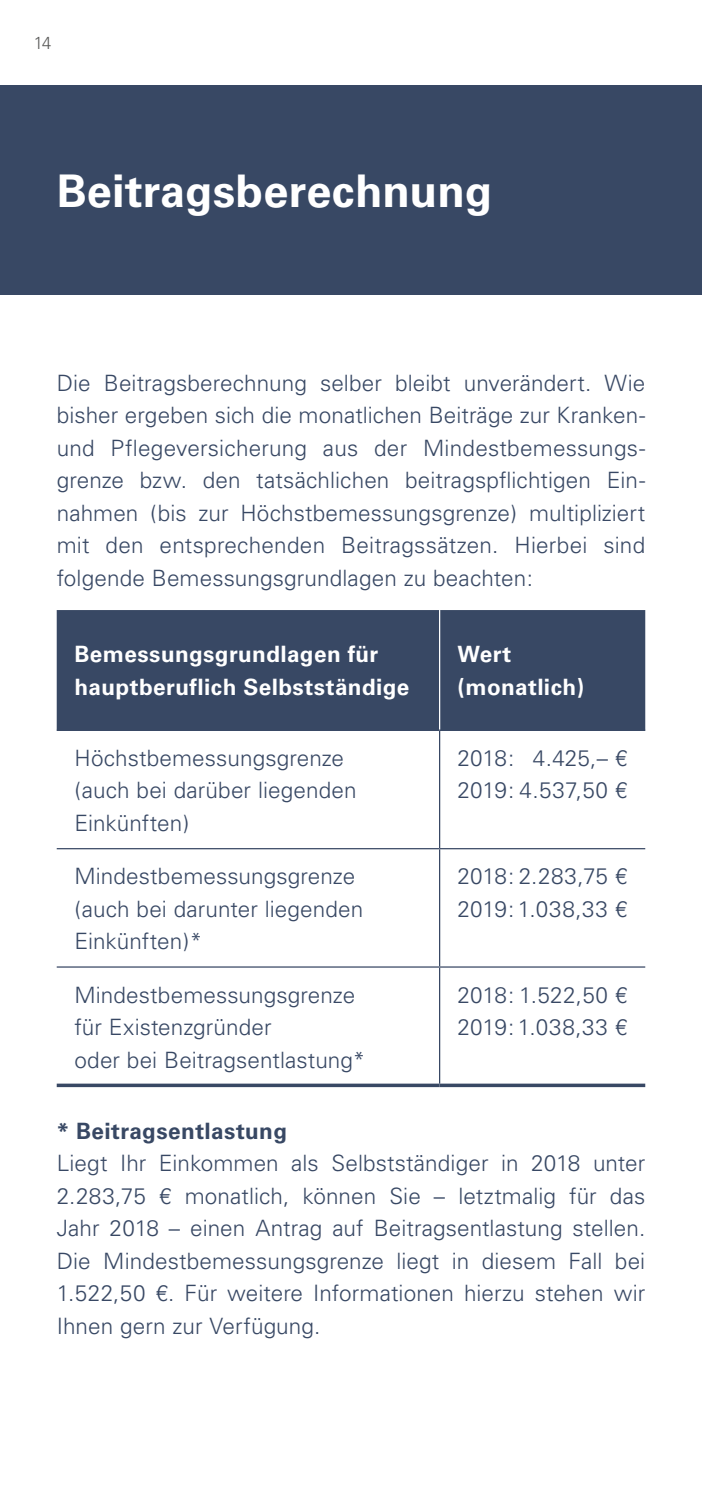
<style>
.page{position:relative;width:702px;height:1489px;background:#fff}
.page>*{position:absolute;margin:0;border:0;box-sizing:border-box;transform-origin:0 0}
.t1{font:700 45px "Univers";letter-spacing:.005em;color:#fff}
.t2{font:300 22.5px/32.5px "Univers";letter-spacing:.005em;color:#384864}
.t3{font:700 22.5px/32.5px "Univers";letter-spacing:.02em;color:#fff}
.t4{font:700 22.5px "Univers";letter-spacing:.02em;color:#384864}
.t5{font:300 17.5px "Univers";color:#575756;scale:.95 1}
</style>
<div class="page">
<div style="left:57px;top:610px;width:588px;height:119px;background:#384864"></div>
<svg style="left:440px;top:731px;width:205px;height:352px"></svg>
<hr style="left:439px;top:731px;width:1px;height:117px;background:#384864">
<hr style="left:439px;top:849px;width:1px;height:117px;background:#384864">
<hr style="left:439px;top:967px;width:1px;height:116px;background:#384864">
<hr style="left:439px;top:610px;width:1px;height:119px;background:#fff">
<hr style="left:57px;top:729px;width:382px;height:2px;background:#384864">
<hr style="left:439px;top:729px;width:206px;height:2px;background:#384864">
<hr style="left:57px;top:848px;width:382px;height:1px;background:#384864">
<hr style="left:439px;top:848px;width:206px;height:1px;background:#384864">
<hr style="left:57px;top:966px;width:382px;height:1px;background:#384864">
<hr style="left:439px;top:966px;width:206px;height:1px;background:#384864">
<svg style="left:57px;top:1083px;width:382px;height:4px;background:#56647c"></svg>
<svg style="left:439px;top:1083px;width:206px;height:4px"></svg>
<div style="left:0;top:85px;width:702px;height:209px;background:#384864"></div>
<p class="t5" style="left:34px;top:33px;width:20px">14</p>
<h1 class="t1" style="left:57px;top:164px;width:437px">Beitragsberechnung</h1>
<p class="t2" style="left:57px;top:366px;width:590px;text-align:justify">Die Beitragsberechnung selber bleibt unverändert. Wie bisher ergeben sich die monatlichen Beiträge zur Kranken&shy;und Pflegeversicherung aus der Mindestbemessungs&shy;grenze bzw. den tatsächlichen beitragspflichtigen Ein&shy;nahmen (bis zur Höchstbemessungsgrenze) multipliziert mit den entsprechenden Beitragssätzen. Hierbei sind folgende Bemessungsgrundlagen zu beachten:</p>
<p class="t3" style="left:74px;top:638px;width:336px">Bemessungsgrundlagen für hauptberuflich Selbstständige</p>
<p class="t3" style="left:457px;top:638px;width:128px">Wert (monatlich)</p>
<p class="t2" style="left:74px;top:741px;width:283px">Höchstbemessungsgrenze (auch bei darüber liegenden<br>Einkünften)</p>
<p class="t2" style="left:457px;top:741px;width:172px">2018: 4.425,– €<br>2019: 4.537,50 €</p>
<p class="t2" style="left:74px;top:860px;width:290px">Mindestbemessungsgrenze (auch bei darunter liegenden<br>Einkünften)*</p>
<p class="t2" style="left:457px;top:860px;width:172px">2018: 2.283,75 €<br>2019: 1.038,33 €</p>
<p class="t2" style="left:74px;top:978px;width:292px">Mindestbemessungsgrenze für Existenzgründer<br>oder bei Beitragsentlastung*</p>
<p class="t2" style="left:457px;top:978px;width:172px">2018: 1.522,50 €<br>2019: 1.038,33 €</p>
<p class="t4" style="left:57px;top:1117px;width:232px">* Beitragsentlastung</p>
<p class="t2" style="left:57px;top:1146px;width:590px;text-align:justify">Liegt Ihr Einkommen als Selbstständiger in 2018 unter 2.283,75 € monatlich, können Sie – letztmalig für das Jahr 2018 – einen Antrag auf Beitragsentlastung stellen.<br>Die Mindestbemessungsgrenze liegt in diesem Fall bei 1.522,50 €. Für weitere Informationen hierzu stehen wir Ihnen gern zur Verfügung.</p>
</div>
